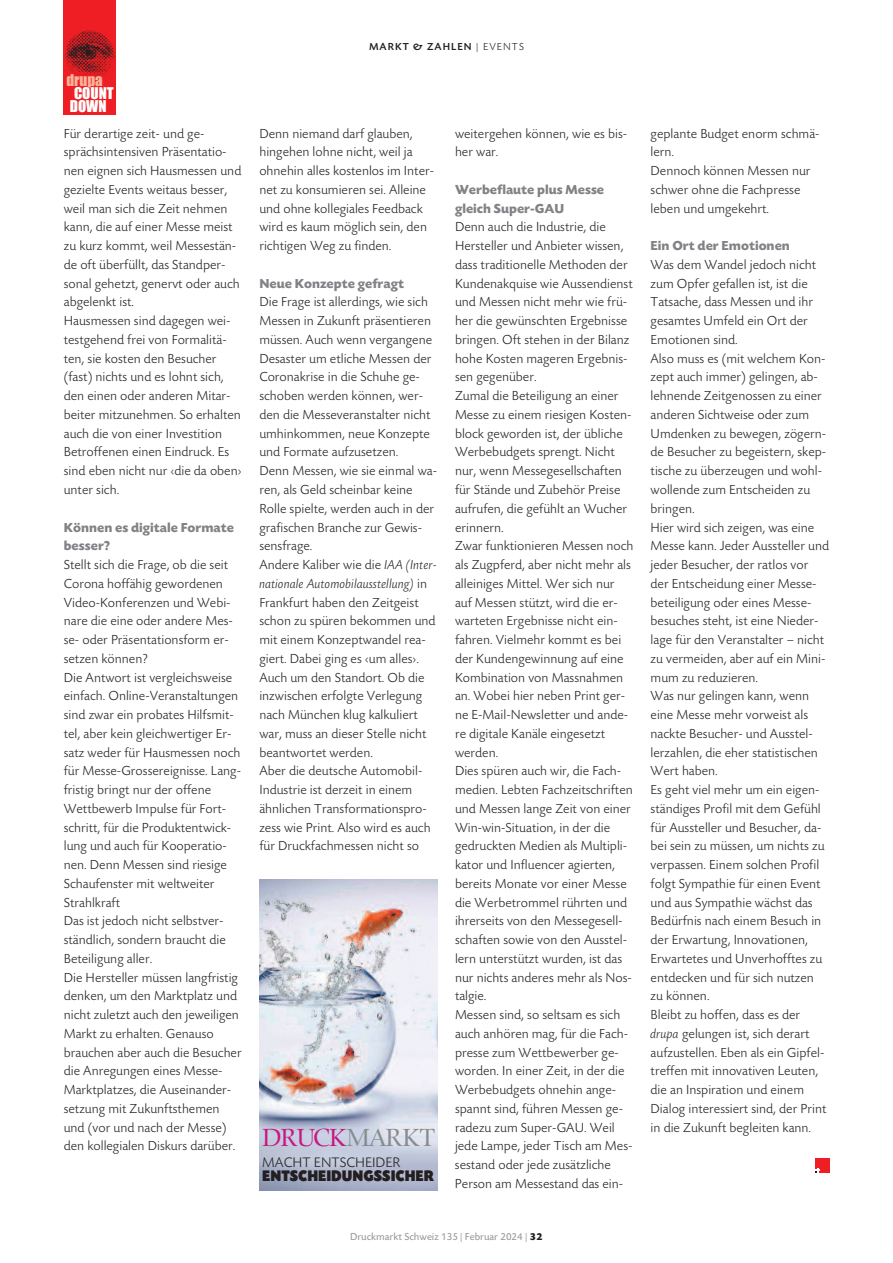
<style>
.page{position:relative;width:893px;height:1263px;background:#fff}
.page>*{position:absolute;margin:0;border:0;box-sizing:border-box;transform-origin:0 0}
.t1{font:25.5px "Zapf Renais SB";letter-spacing:-.05em;color:#c61882}
.t2{font:16.2px "Today SB Ultra";color:#231f20;scale:.9 1}
.t3{font:15px/12.5px "Impact";color:#fff}
.t4{font:15px "Impact";color:#f9b49b}
.t5{font:300 14.25px "Today SB";color:#231f20}
.t6{font:300 13.5px/18.8px "Today SB";color:#231f20}
.t7{font:700 13.5px/18.8px "Today SB";color:#808285}
.t8{font:10.5px "Today SB";color:#939598}
.t9{font:500 10.5px "Today SB";letter-spacing:.1em;color:#231f20}
.s1{font-weight:300}
.s2{font-style:italic}
.s3{color:#838c8e}
.s4{font-weight:700;color:#231f20}
</style>
<div class="page">
<img style="left:259px;top:879px;width:179px;height:312px">
<div style="left:64px;top:0;width:52px;height:115px;background:#ee1e24"></div>
<img style="left:65px;top:30px;width:50px;height:46px">
<div style="left:815px;top:1158px;width:14px;height:14px;background:#ee1e24"></div>
<svg style="left:815px;top:1168px;width:5px;height:4px"></svg>
<p class="t4" style="left:66px;top:72px;width:38px">drupa</p>
<p class="t3" style="left:70px;top:88px;width:45px">COUNT<br>DOWN</p>
<p class="t6" style="left:64px;top:125px;width:179px">Für derartige zeit- und ge&shy;sprächsintensiven Präsentatio&shy;nen eignen sich Hausmessen und gezielte Events weitaus besser, weil man sich die Zeit nehmen kann, die auf einer Messe meist zu kurz kommt, weil Messestän&shy;de oft überfüllt, das Standper&shy;sonal gehetzt, genervt oder auch abgelenkt ist.<br>Hausmessen sind dagegen wei&shy;testgehend frei von Formalitä&shy;ten, sie kosten den Besucher (fast) nichts und es lohnt sich, den einen oder anderen Mitar&shy;beiter mitzunehmen. So erhalten auch die von einer Investition<br>Betroffenen einen Eindruck. Es sind eben nicht nur ‹die da oben› unter sich.</p>
<p class="t7" style="left:64px;top:519px;width:172px">Können es digitale Formate besser?</p>
<p class="t6" style="left:64px;top:556px;width:179px">Stellt sich die Frage, ob die seit<br>Corona hoffähig gewordenen<br>Video-Konferenzen und Webi&shy;nare die eine oder andere Mes&shy;se- oder Präsentationsform er&shy;setzen können?<br>Die Antwort ist vergleichsweise einfach. Online-Veranstaltungen sind zwar ein probates Hilfsmit&shy;tel, aber kein gleichwertiger Er&shy;satz weder für Hausmessen noch für Messe-Grossereignisse. Lang&shy;fristig bringt nur der offene<br>Wettbewerb Impulse für Fort&shy;schritt, für die Produktentwick&shy;lung und auch für Kooperatio&shy;nen. Denn Messen sind riesige<br>Schaufenster mit weltweiter<br>Strahlkraft<br>Das ist jedoch nicht selbstver&shy;ständlich, sondern braucht die<br>Beteiligung aller.<br>Die Hersteller müssen langfristig denken, um den Marktplatz und nicht zuletzt auch den jeweiligen<br>Markt zu erhalten. Genauso brauchen aber auch die Besucher die Anregungen eines Messe-<br>Marktplatzes, die Auseinander&shy;setzung mit Zukunftsthemen und (vor und nach der Messe) den kollegialen Diskurs darüber.</p>
<p class="t9" style="left:369px;top:43px;width:156px">MARKT &amp; ZAHLEN <span class="s1">| EVENTS</span></p>
<p class="t6" style="left:259px;top:125px;width:176px">Denn niemand darf glauben, hingehen lohne nicht, weil ja ohnehin alles kostenlos im Inter&shy;net zu konsumieren sei. Alleine und ohne kollegiales Feedback wird es kaum möglich sein, den richtigen Weg zu finden.</p>
<p class="t7" style="left:259px;top:275px;width:146px">Neue Konzepte gefragt</p>
<p class="t6" style="left:259px;top:294px;width:179px">Die Frage ist allerdings, wie sich<br>Messen in Zukunft präsentieren müssen. Auch wenn vergangene<br>Desaster um etliche Messen der<br>Coronakrise in die Schuhe ge&shy;schoben werden können, wer&shy;den die Messeveranstalter nicht umhinkommen, neue Konzepte und Formate aufzusetzen.<br>Denn Messen, wie sie einmal wa&shy;ren, als Geld scheinbar keine<br>Rolle spielte, werden auch in der grafischen Branche zur Gewis&shy;sensfrage.<br>Andere Kaliber wie die <span class="s2">IAA (Inter&shy;nationale Automobilausstellung)</span> in<br>Frankfurt haben den Zeitgeist schon zu spüren bekommen und mit einem Konzeptwandel rea&shy;giert. Dabei ging es ‹um alles›.<br>Auch um den Standort. Ob die inzwischen erfolgte Verlegung nach München klug kalkuliert war, muss an dieser Stelle nicht beantwortet werden.<br>Aber die deutsche Automobil-<br>Industrie ist derzeit in einem ähnlichen Transformationspro&shy;zess wie Print. Also wird es auch für Druckfachmessen nicht so</p>
<h1 class="t1" style="left:262px;top:1122px;width:174px">DRUCK<span class="s3">MARKT</span></h1>
<p class="t5" style="left:262px;top:1156px;width:140px">MACHT ENTSCHEIDER</p>
<p class="t2" style="left:262px;top:1166px;width:192px">ENTSCHEIDUNGSSICHER</p>
<p class="t6" style="left:455px;top:125px;width:174px">weitergehen können, wie es bis&shy;her war.</p>
<p class="t7" style="left:455px;top:181px;width:151px">Werbeflaute plus Messe gleich Super-GAU</p>
<p class="t6" style="left:455px;top:219px;width:180px">Denn auch die Industrie, die<br>Hersteller und Anbieter wissen, dass traditionelle Methoden der<br>Kundenakquise wie Aussendienst und Messen nicht mehr wie frü&shy;her die gewünschten Ergebnisse bringen. Oft stehen in der Bilanz hohe Kosten mageren Ergebnis&shy;sen gegenüber.<br>Zumal die Beteiligung an einer<br>Messe zu einem riesigen Kosten&shy;block geworden ist, der übliche<br>Werbebudgets sprengt. Nicht nur, wenn Messegesellschaften für Stände und Zubehör Preise aufrufen, die gefühlt an Wucher erinnern.<br>Zwar funktionieren Messen noch als Zugpferd, aber nicht mehr als alleiniges Mittel. Wer sich nur auf Messen stützt, wird die er&shy;warteten Ergebnisse nicht ein&shy;fahren. Vielmehr kommt es bei der Kundengewinnung auf eine<br>Kombination von Massnahmen an. Wobei hier neben Print ger&shy;ne E-Mail-Newsletter und ande&shy;re digitale Kanäle eingesetzt werden.<br>Dies spüren auch wir, die Fach&shy;medien. Lebten Fachzeitschriften und Messen lange Zeit von einer<br>Win-win-Situation, in der die gedruckten Medien als Multipli&shy;kator und Influencer agierten, bereits Monate vor einer Messe die Werbetrommel rührten und ihrerseits von den Messegesell&shy;schaften sowie von den Ausstel&shy;lern unterstützt wurden, ist das nur nichts anderes mehr als Nos&shy;talgie.<br>Messen sind, so seltsam es sich auch anhören mag, für die Fach&shy;presse zum Wettbewerber ge&shy;worden. In einer Zeit, in der die<br>Werbebudgets ohnehin ange&shy;spannt sind, führen Messen ge&shy;radezu zum Super-GAU. Weil jede Lampe, jeder Tisch am Mes&shy;sestand oder jede zusätzliche<br>Person am Messestand das ein-</p>
<p class="t6" style="left:651px;top:125px;width:170px">geplante Budget enorm schmä&shy;lern.<br>Dennoch können Messen nur schwer ohne die Fachpresse leben und umgekehrt.</p>
<p class="t7" style="left:651px;top:238px;width:141px">Ein Ort der Emotionen</p>
<p class="t6" style="left:651px;top:256px;width:180px">Was dem Wandel jedoch nicht zum Opfer gefallen ist, ist die<br>Tatsache, dass Messen und ihr gesamtes Umfeld ein Ort der<br>Emotionen sind.<br>Also muss es (mit welchem Kon&shy;zept auch immer) gelingen, ab&shy;lehnende Zeitgenossen zu einer anderen Sichtweise oder zum<br>Umdenken zu bewegen, zögern&shy;de Besucher zu begeistern, skep&shy;tische zu überzeugen und wohl&shy;wollende zum Entscheiden zu bringen.<br>Hier wird sich zeigen, was eine<br>Messe kann. Jeder Aussteller und jeder Besucher, der ratlos vor der Entscheidung einer Messe&shy;beteiligung oder eines Messe&shy;besuches steht, ist eine Nieder&shy;lage für den Veranstalter – nicht zu vermeiden, aber auf ein Mini&shy;mum zu reduzieren.<br>Was nur gelingen kann, wenn eine Messe mehr vorweist als nackte Besucher- und Ausstel&shy;lerzahlen, die eher statistischen<br>Wert haben.<br>Es geht viel mehr um ein eigen&shy;ständiges Profil mit dem Gefühl für Aussteller und Besucher, da&shy;bei sein zu müssen, um nichts zu verpassen. Einem solchen Profil folgt Sympathie für einen Event und aus Sympathie wächst das<br>Bedürfnis nach einem Besuch in der Erwartung, Innovationen,<br>Erwartetes und Unverhofftes zu entdecken und für sich nutzen zu können.<br>Bleibt zu hoffen, dass es der <span class="s2">drupa</span> gelungen ist, sich derart aufzustellen. Eben als ein Gipfel&shy;treffen mit innovativen Leuten, die an Inspiration und einem<br>Dialog interessiert sind, der Print in die Zukunft begleiten kann.</p>
<p class="t8" style="left:350px;top:1233px;width:194px">Druckmarkt Schweiz 135 | Februar 2024 | <span class="s4">32</span></p>
</div>
